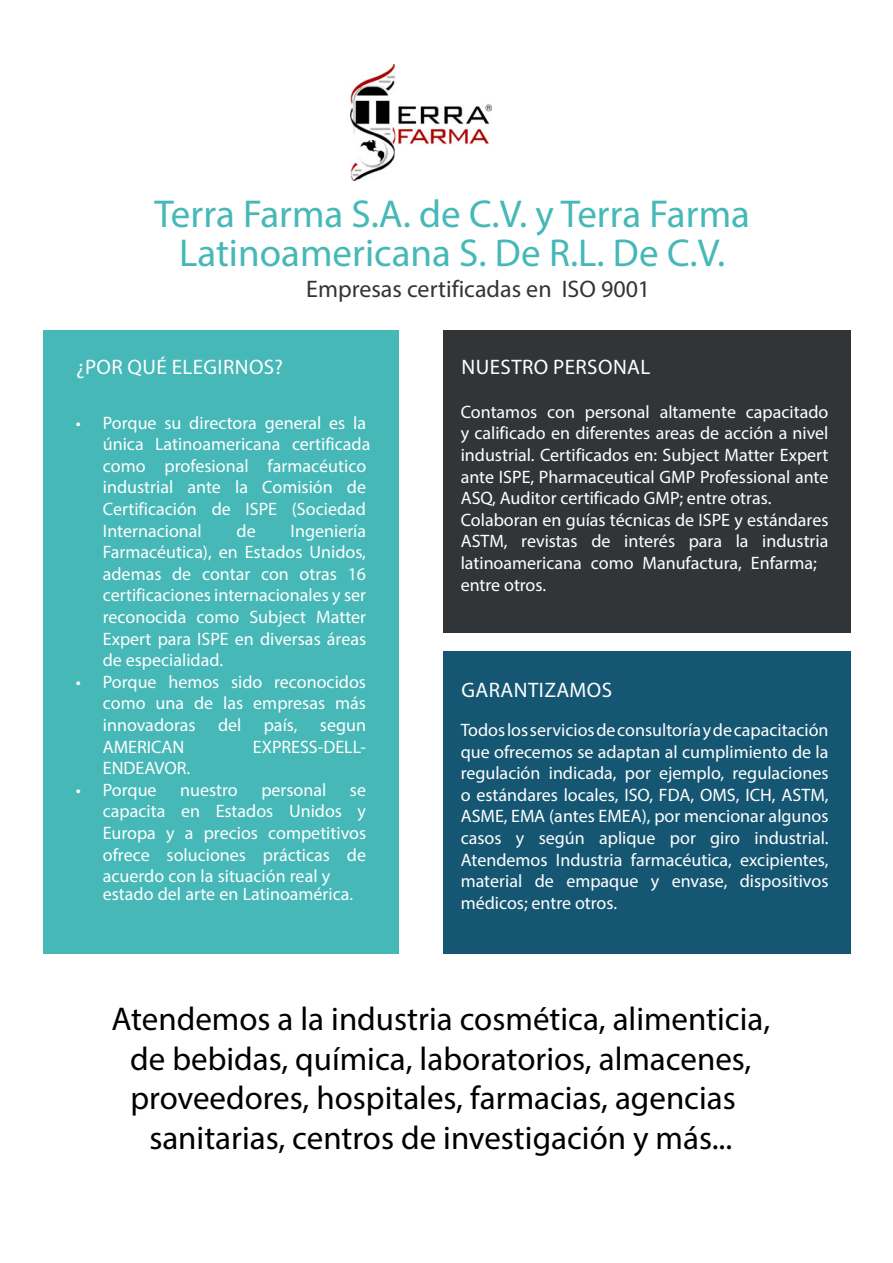
<style>
.page{position:relative;width:893px;height:1263px;background:#fff}
.page>*{position:absolute;margin:0;border:0;box-sizing:border-box;transform-origin:0 0}
.t1{font:39px/39px "Myriad Pro";color:#45b8b7;text-align:center}
.t2{font:33px/39.6px "Myriad Pro";color:#000;text-align:center}
.t3{font:24px "Myriad Pro";color:#323537}
.t4{font:21px "Myriad Pro";letter-spacing:.02em;color:#fff}
.t5{font:18px/21.6px "Myriad Pro";color:#fff;text-align:justify}
</style>
<div class="page">
<div style="left:44px;top:330px;width:355px;height:624px;background:#45b8b7"></div>
<div style="left:443px;top:330px;width:407px;height:302px;background:#323537"></div>
<div style="left:443px;top:651px;width:407px;height:303px;background:#155773"></div>
<img style="left:350px;top:65px;width:141px;height:115px">
<h1 class="t1" style="left:154px;top:197px;width:597px">Terra Farma S.A. de C.V. y Terra Farma<br>Latinoamericana S. De R.L. De C.V.</h1>
<h3 class="t3" style="left:306px;top:279px;width:345px">Empresas certificadas en ISO 9001</h3>
<p class="t4" style="left:76px;top:358px;width:208px">¿POR QUÉ ELEGIRNOS?</p>
<p class="t4" style="left:461px;top:358px;width:191px">NUESTRO PERSONAL</p>
<p class="t5" style="left:103px;top:413px;width:269px;text-align:left;text-indent:-27px">• Porque su directora general es la única Latinoamericana certificada como profesional farmacéutico industrial ante la Comisión de<br>Certificación de ISPE (Sociedad<br>Internacional</p>
<p class="t5" style="left:237px;top:521px;width:21px">de</p>
<p class="t5" style="left:103px;top:521px;width:265px;text-indent:188px">Ingeniería Farmacéutica), en Estados Unidos, ademas de contar con otras 16 certificaciones internacionales y ser reconocida como Subject Matter Expert para ISPE en diversas áreas de especialidad.</p>
<p class="t5" style="left:103px;top:672px;width:265px;text-indent:-27px">• Porque hemos sido reconocidos como una de las empresas más innovadoras del país, segun AMERICAN</p>
<p class="t5" style="left:253px;top:737px;width:115px">EXPRESS-DELL-</p>
<p class="t5" style="left:103px;top:759px;width:89px">ENDEAVOR.</p>
<p class="t5" style="left:76px;top:780px;width:82px">• Porque</p>
<p class="t5" style="left:180px;top:780px;width:59px">nuestro</p>
<p class="t5" style="left:261px;top:780px;width:67px">personal</p>
<p class="t5" style="left:103px;top:780px;width:265px;text-indent:247px">se capacita en Estados Unidos y Europa y a precios competitivos ofrece soluciones prácticas de acuerdo con la situación real y</p>
<p class="t5" style="left:103px;top:885px;width:252px">estado del arte en Latinoamérica.</p>
<p class="t5" style="left:461px;top:402px;width:369px;text-align:left">Contamos con personal altamente capacitado y calificado en diferentes areas de acción a nivel industrial. Certificados en: Subject Matter Expert ante ISPE, Pharmaceutical GMP Professional ante ASQ, Auditor certificado GMP; entre otras.<br>Colaboran en guías técnicas de ISPE y estándares ASTM, revistas de interés para la industria latinoamericana como Manufactura, Enfarma; entre otros.</p>
<p class="t4" style="left:461px;top:681px;width:152px">GARANTIZAMOS</p>
<p class="t5" style="left:461px;top:721px;width:369px">Todos los servicios de consultoría y de capacitación que ofrecemos se adaptan al cumplimiento de la regulación indicada, por ejemplo, regulaciones o estándares locales, ISO, FDA, OMS, ICH, ASTM, ASME, EMA (antes EMEA), por mencionar algunos casos y según aplique por giro industrial.<br>Atendemos Industria farmacéutica, excipientes, material de empaque y envase, dispositivos médicos; entre otros.</p>
<h2 class="t2" style="left:111px;top:1002px;width:660px">Atendemos a la industria cosmética, alimenticia, de bebidas, química, laboratorios, almacenes, proveedores, hospitales, farmacias, agencias sanitarias, centros de investigación y más...</h2>
</div>
